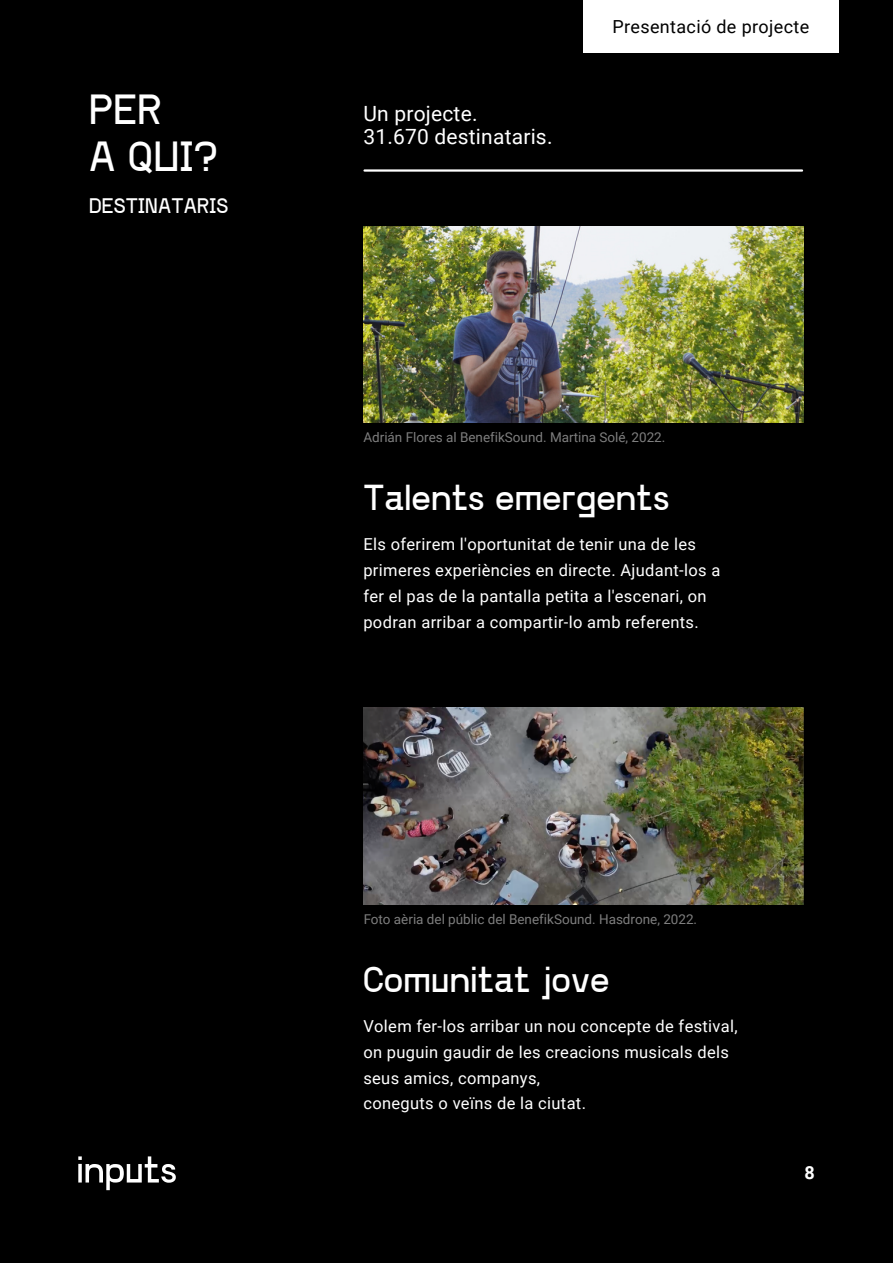
<style>
.page{position:relative;width:893px;height:1264px;background:#fff}
.page>*{position:absolute;margin:0;border:0;box-sizing:border-box;transform-origin:0 0}
.t1{font:42px/47.2px "SK Concretica";letter-spacing:.01em;color:#fff}
.t2{font:36px "SK Concretica";letter-spacing:.01em;color:#fff}
.t3{font:21px/23.5px "Roboto";letter-spacing:.01em;color:#fff}
.t4{font:21px "SK Concretica";letter-spacing:.01em;color:#fff}
.t5{font:18px "Roboto";letter-spacing:.02em;color:#000}
.t6{font:700 18px "Roboto";color:#fff}
.t7{font:16.5px/25.8px "Roboto";letter-spacing:.02em;color:#fff}
.t8{font:13.5px "Roboto";color:#fff}
</style>
<div class="page">
<div style="left:0;top:0;width:892px;height:1262px;background:#000"></div>
<img style="left:363px;top:226px;width:440px;height:197px">
<svg style="left:78px;top:1156px;width:98px;height:34px"></svg>
<div style="left:583px;top:0;width:255px;height:53px;background:#fff"></div>
<hr style="left:364px;top:169px;width:438px;height:3px;background:#fff">
<img style="left:363px;top:708px;width:440px;height:196px">
<h1 class="t1" style="left:89px;top:90px;width:130px">PER<br>A QUI?</h1>
<p class="t4" style="left:89px;top:197px;width:140px">DESTINATARIS</p>
<p class="t3" style="left:363px;top:102px;width:191px">Un projecte.<br>31.670 destinataris.</p>
<p class="t5" style="left:612px;top:16px;width:198px">Presentació de projecte</p>
<p class="t8" style="left:363px;top:430px;width:303px">Adrián Flores al BenefikSound. Martina Solé, 2022.</p>
<h2 class="t2" style="left:363px;top:482px;width:307px">Talents emergents</h2>
<p class="t7" style="left:363px;top:531px;width:358px">Els oferirem l'oportunitat de tenir una de les primeres experiències en directe. Ajudant-los a fer el pas de la pantalla petita a l'escenari, on podran arribar a compartir-lo amb referents.</p>
<p class="t8" style="left:363px;top:911px;width:335px">Foto aèria del públic del BenefikSound. Hasdrone, 2022.</p>
<h2 class="t2" style="left:363px;top:964px;width:247px">Comunitat jove</h2>
<p class="t7" style="left:363px;top:1013px;width:376px">Volem fer-los arribar un nou concepte de festival, on puguin gaudir de les creacions musicals dels seus amics, companys,<br>coneguts o veïns de la ciutat.</p>
<p class="t6" style="left:804px;top:1161px;width:12px">8</p>
</div>
